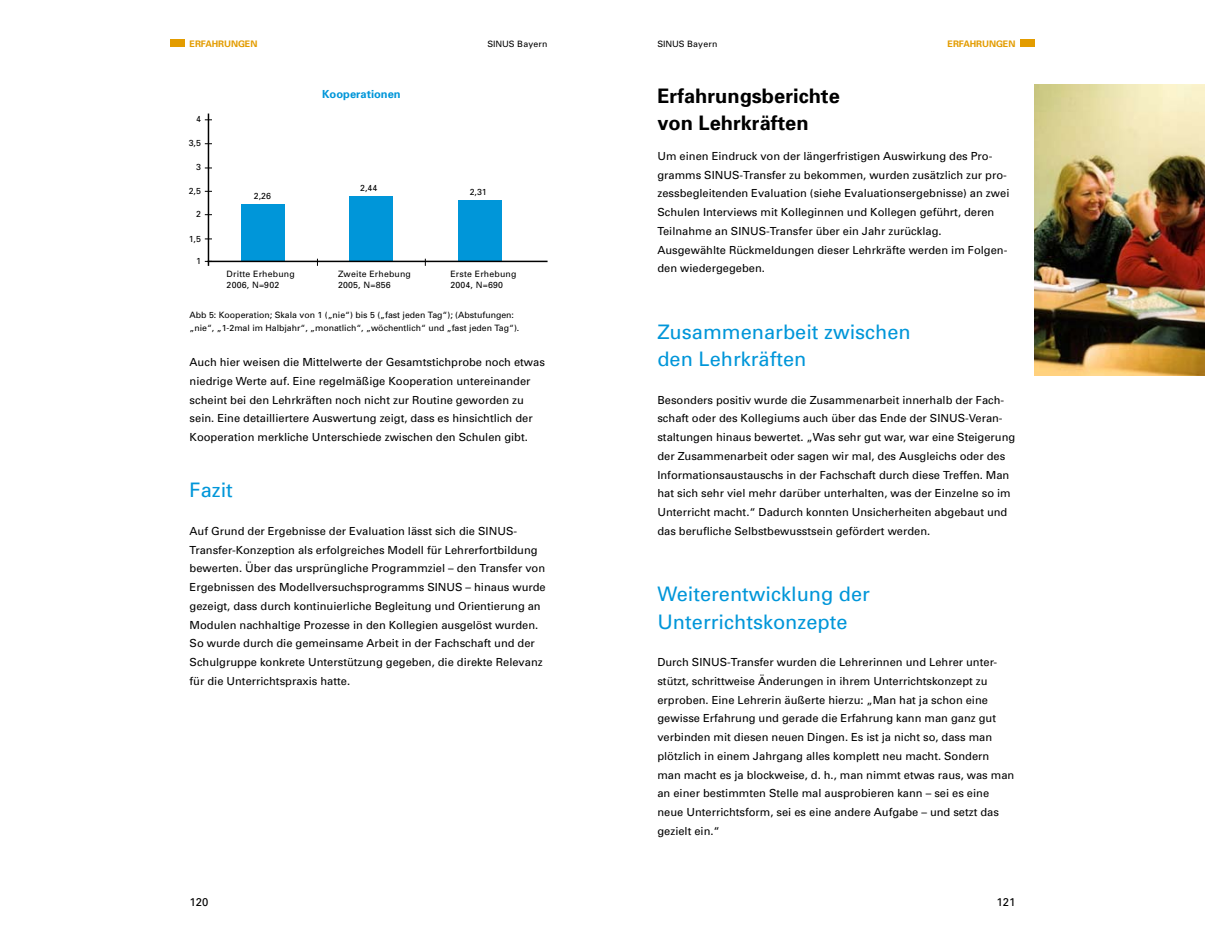
<style>
.page{position:relative;width:1205px;height:939px;background:#fff}
.page>*{position:absolute;margin:0;border:0;box-sizing:border-box;transform-origin:0 0}
.t1{font:20px/27.5px "Univers";color:#0096d9}
.t2{font:700 20px/27.5px "Univers";color:#000}
.t3{font:11.25px "Univers";color:#000}
.t4{font:11.12px/18.8px "Univers";color:#000}
.t5{font:700 11.12px "Univers";color:#0096d9}
.t6{font:700 9px "Univers";letter-spacing:-.01em;color:#e39c00}
.t7{font:8.75px/13.1px "Univers";color:#000}
.t8{font:8.75px/11.2px "Univers";letter-spacing:.02em;color:#000}
.t9{font:8.75px "Univers";letter-spacing:.025em;color:#000}
</style>
<div class="page">
<div style="left:170px;top:40px;width:14px;height:7px;background:#e39c00"></div>
<div style="left:1020px;top:40px;width:15px;height:7px;background:#e39c00"></div>
<div style="left:458px;top:201px;width:44px;height:60px;background:#0096d9"></div>
<div style="left:350px;top:196px;width:43px;height:65px;background:#0096d9"></div>
<div style="left:241px;top:205px;width:44px;height:56px;background:#0096d9"></div>
<hr style="left:208px;top:261px;width:339px;height:1px;background:#000">
<hr style="left:208px;top:114px;width:1px;height:152px;background:#000">
<img style="left:1034px;top:85px;width:171px;height:290px">
<p class="t6" style="left:190px;top:38px;width:37px">erfahrungen</p>
<p class="t9" style="left:657px;top:38px;width:61px">SINUS Bayern</p>
<p class="t6" style="left:947px;top:38px;width:37px">erfahrungen</p>
<p class="t9" style="left:487px;top:38px;width:61px">SINUS Bayern</p>
<p class="t7" style="left:196px;top:112px;width:6px">4</p>
<p class="t7" style="left:189px;top:136px;width:14px">3,5</p>
<p class="t7" style="left:196px;top:160px;width:6px">3</p>
<p class="t7" style="left:189px;top:184px;width:14px">2,5</p>
<p class="t7" style="left:196px;top:207px;width:6px">2</p>
<p class="t7" style="left:189px;top:232px;width:14px">1,5</p>
<p class="t7" style="left:196px;top:254px;width:6px">1</p>
<p class="t7" style="left:254px;top:189px;width:19px">2,26</p>
<p class="t8" style="left:227px;top:268px;width:70px">Dritte Erhebung<br>2006, N=902</p>
<p class="t5" style="left:322px;top:87px;width:80px">Kooperationen</p>
<p class="t7" style="left:360px;top:182px;width:19px">2,44</p>
<p class="t7" style="left:470px;top:185px;width:19px">2,31</p>
<p class="t8" style="left:338px;top:268px;width:74px">Zweite Erhebung<br>2005, N=856</p>
<p class="t8" style="left:450px;top:268px;width:67px">Erste Erhebung<br>2004, N=690</p>
<p class="t7" style="left:190px;top:309px;width:331px">Abb 5: Kooperation; Skala von 1 („nie“) bis 5 („fast jeden Tag“); (Abstufungen: „nie“, „1-2mal im Halbjahr“, „monatlich“, „wöchentlich“ und „fast jeden Tag“).</p>
<p class="t4" style="left:190px;top:353px;width:357px">Auch hier weisen die Mittelwerte der Gesamtstichprobe noch etwas niedrige Werte auf. Eine regelmäßige Kooperation untereinander scheint bei den Lehrkräften noch nicht zur Routine geworden zu sein. Eine detailliertere Auswertung zeigt, dass es hinsichtlich der Kooperation merkliche Unterschiede zwischen den Schulen gibt.</p>
<h1 class="t1" style="left:190px;top:476px;width:45px">Fazit</h1>
<p class="t4" style="left:190px;top:521px;width:358px">Auf Grund der Ergebnisse der Evaluation lässt sich die SINUS-Transfer-Konzeption als erfolgreiches Modell für Lehrerfortbildung bewerten. Über das ursprüngliche Programmziel – den Transfer von Ergebnissen des Modellversuchsprogramms SINUS – hinaus wurde gezeigt, dass durch kontinuierliche Begleitung und Orientierung an Modulen nachhaltige Prozesse in den Kollegien ausgelöst wurden.<br>So wurde durch die gemeinsame Arbeit in der Fachschaft und der Schulgruppe konkrete Unterstützung gegeben, die direkte Relevanz für die Unterrichtspraxis hatte.</p>
<p class="t3" style="left:190px;top:895px;width:20px">120</p>
<h1 class="t2" style="left:657px;top:81px;width:184px">Erfahrungsberichte von Lehrkräften</h1>
<p class="t4" style="left:657px;top:146px;width:353px">Um einen Eindruck von der längerfristigen Auswirkung des Pro&shy;gramms SINUS-Transfer zu bekommen, wurden zusätzlich zur pro&shy;zessbegleitenden Evaluation (siehe Evaluationsergebnisse) an zwei Schulen Interviews mit Kolleginnen und Kollegen geführt, deren Teilnahme an SINUS-Transfer über ein Jahr zurücklag.<br>Ausgewählte Rückmeldungen dieser Lehrkräfte werden im Folgen&shy;den wiedergegeben.</p>
<h1 class="t1" style="left:657px;top:317px;width:255px">Zusammenarbeit zwischen den Lehrkräften</h1>
<p class="t4" style="left:657px;top:390px;width:359px">Besonders positiv wurde die Zusammenarbeit innerhalb der Fach&shy;schaft oder des Kollegiums auch über das Ende der SINUS-Veran&shy;staltungen hinaus bewertet. „Was sehr gut war, war eine Steigerung der Zusammenarbeit oder sagen wir mal, des Ausgleichs oder des Informationsaustauschs in der Fachschaft durch diese Treffen. Man hat sich sehr viel mehr darüber unterhalten, was der Einzelne so im Unterricht macht.“ Dadurch konnten Unsicherheiten abgebaut und das berufliche Selbstbewusstsein gefördert werden.</p>
<h1 class="t1" style="left:657px;top:580px;width:214px">Weiterentwicklung der<br>Unterrichtskonzepte</h1>
<p class="t4" style="left:657px;top:653px;width:358px">Durch SINUS-Transfer wurden die Lehrerinnen und Lehrer unter&shy;stützt, schrittweise Änderungen in ihrem Unterrichtskonzept zu erproben. Eine Lehrerin äußerte hierzu: „Man hat ja schon eine gewisse Erfahrung und gerade die Erfahrung kann man ganz gut verbinden mit diesen neuen Dingen. Es ist ja nicht so, dass man plötzlich in einem Jahrgang alles komplett neu macht. Sondern man macht es ja blockweise, d. h., man nimmt etwas raus, was man an einer bestimmten Stelle mal ausprobieren kann – sei es eine neue Unterrichtsform, sei es eine andere Aufgabe – und setzt das gezielt ein.“</p>
<p class="t3" style="left:996px;top:895px;width:20px">121</p>
</div>
